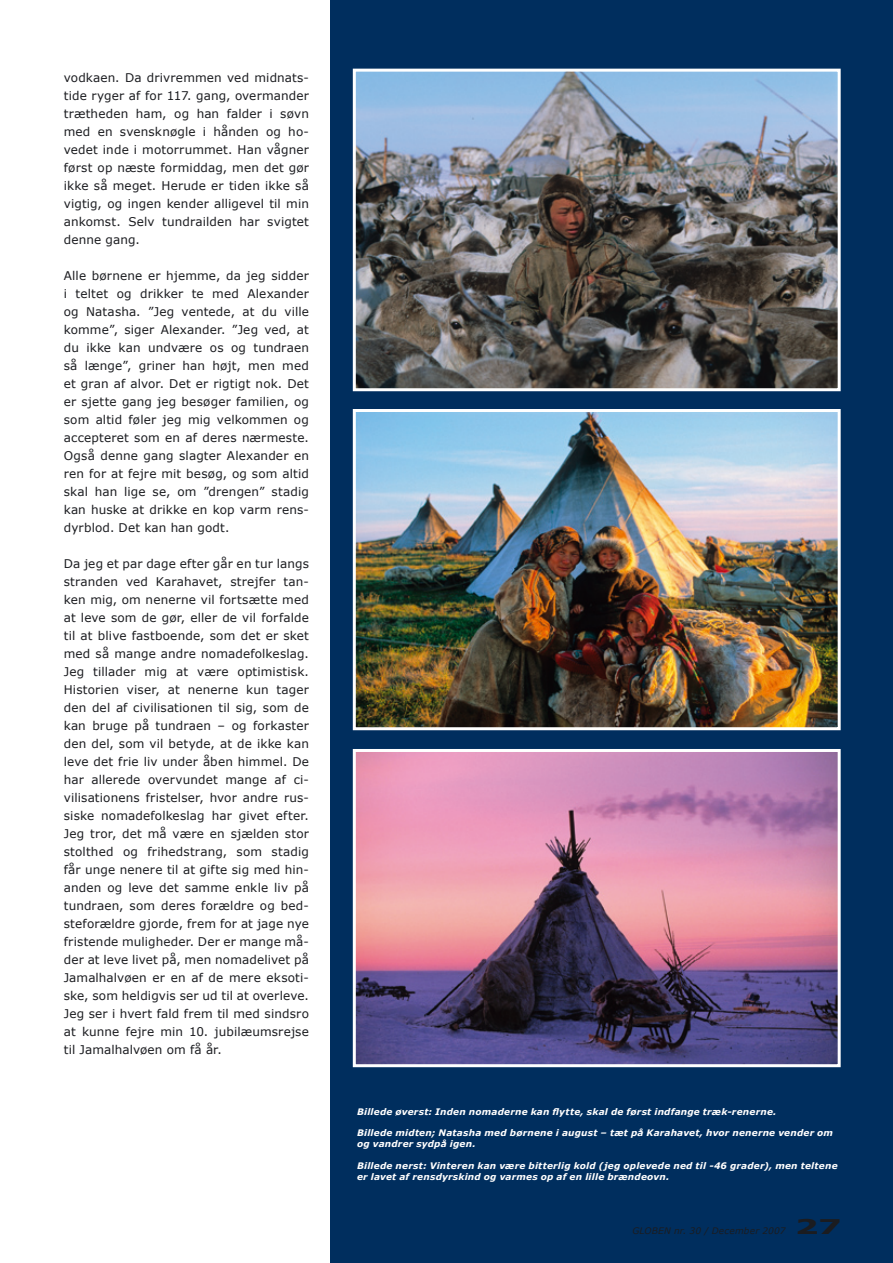
<style>
.page{position:relative;width:893px;height:1263px;background:#fff}
.page>*{position:absolute;margin:0;border:0;box-sizing:border-box;transform-origin:0 0}
.t1{font:700 20.25px "Verdana";color:#1b1c20;scale:1.67 1}
.t2{font:12px/18px "Verdana";letter-spacing:.01em;color:#1b1c20;text-align:justify}
.t3{font:italic 700 9px/10.8px "Verdana";letter-spacing:.02em;color:#fff}
.t4{font:italic 9px "Verdana";letter-spacing:.025em;color:#1b1c20}
</style>
<div class="page">
<div style="left:330px;top:0;width:563px;height:1263px;background:#002e5e"></div>
<img style="left:357px;top:753px;width:480px;height:310px">
<div style="left:353px;top:749px;width:488px;height:318px;border:3px solid #fff"></div>
<img style="left:357px;top:413px;width:480px;height:313px">
<div style="left:353px;top:409px;width:488px;height:321px;border:3px solid #fff"></div>
<img style="left:357px;top:73px;width:480px;height:314px">
<div style="left:353px;top:69px;width:488px;height:322px;border:3px solid #fff"></div>
<p class="t2" style="left:64px;top:68px;width:247px">vodkaen. Da drivremmen ved midnats&shy;tide ryger af for 117. gang, overmander trætheden ham, og han falder i søvn med en svensknøgle i hånden og ho&shy;vedet inde i motorrummet. Han vågner først op næste formiddag, men det gør ikke så meget. Herude er tiden ikke så vigtig, og ingen kender alligevel til min ankomst. Selv tundrailden har svigtet denne gang.</p>
<p class="t2" style="left:64px;top:266px;width:247px">Alle børnene er hjemme, da jeg sidder i teltet og drikker te med Alexander og Natasha. ”Jeg ventede, at du ville komme”, siger Alexander. ”Jeg ved, at du ikke kan undvære os og tundraen så længe”, griner han højt, men med et gran af alvor. Det er rigtigt nok. Det er sjette gang jeg besøger familien, og som altid føler jeg mig velkommen og accepteret som en af deres nærmeste.<br>Også denne gang slagter Alexander en ren for at fejre mit besøg, og som altid skal han lige se, om ”drengen” stadig kan huske at drikke en kop varm rens&shy;dyrblod. Det kan han godt.</p>
<p class="t2" style="left:64px;top:554px;width:247px">Da jeg et par dage efter går en tur langs stranden ved Karahavet, strejfer tan&shy;ken mig, om nenerne vil fortsætte med at leve som de gør, eller de vil forfalde til at blive fastboende, som det er sket med så mange andre nomadefolkeslag.<br>Jeg tillader mig at være optimistisk.<br>Historien viser, at nenerne kun tager den del af civilisationen til sig, som de kan bruge på tundraen – og forkaster den del, som vil betyde, at de ikke kan leve det frie liv under åben himmel. De har allerede overvundet mange af ci&shy;vilisationens fristelser, hvor andre rus&shy;siske nomadefolkeslag har givet efter.<br>Jeg tror, det må være en sjælden stor stolthed og frihedstrang, som stadig får unge nenere til at gifte sig med hin&shy;anden og leve det samme enkle liv på tundraen, som deres forældre og bed&shy;steforældre gjorde, frem for at jage nye fristende muligheder. Der er mange må&shy;der at leve livet på, men nomadelivet på Jamalhalvøen er en af de mere eksoti&shy;ske, som heldigvis ser ud til at overleve.<br>Jeg ser i hvert fald frem til med sindsro at kunne fejre min 10. jubilæumsrejse til Jamalhalvøen om få år.</p>
<p class="t3" style="left:357px;top:1106px;width:421px">Billede øverst: Inden nomaderne kan flytte, skal de først indfange træk-renerne.</p>
<p class="t3" style="left:357px;top:1127px;width:478px">Billede midten; Natasha med børnene i august – tæt på Karahavet, hvor nenerne vender om og vandrer sydpå igen.</p>
<p class="t3" style="left:357px;top:1160px;width:482px">Billede nerst: Vinteren kan være bitterlig kold (jeg oplevede ned til -46 grader), men teltene er lavet af rensdyrskind og varmes op af en lille brændeovn.</p>
<p class="t4" style="left:632px;top:1225px;width:155px">GLOBEN nr. 30 / December 2007</p>
<h1 class="t1" style="left:795px;top:1214px;width:30px">27</h1>
</div>
